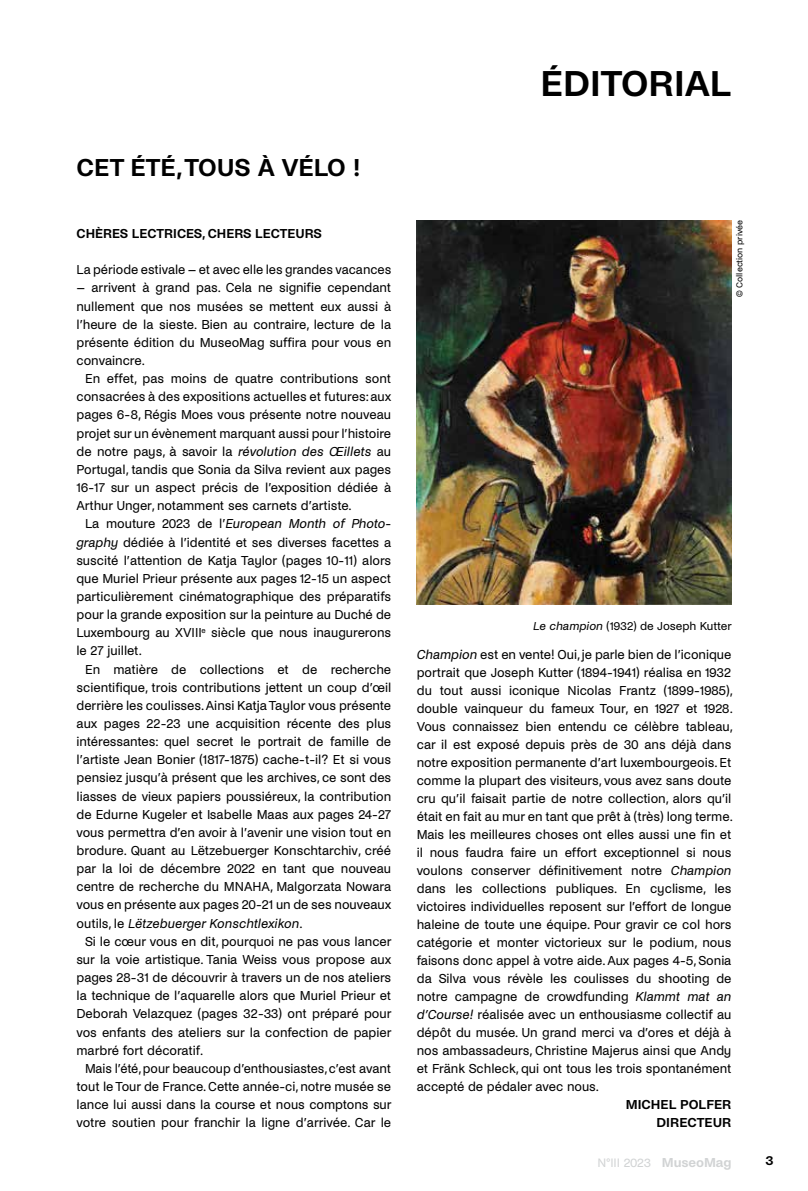
<style>
.page{position:relative;width:808px;height:1191px;background:#fff}
.page>*{position:absolute;margin:0;border:0;box-sizing:border-box;transform-origin:0 0}
.t1{font:600 37.5px "Noi Grotesk";color:#000}
.t2{font:600 25.5px "Noi Grotesk";color:#000}
.t3{font:13.5px/18.1px "Noi Grotesk";color:#000;text-align:justify}
.t4{font:13.5px/18.1px "Noi Grotesk";color:#000;text-align:justify;scale:.96 1}
.t5{font:600 13.5px/18px "Noi Grotesk";color:#000;text-align:right}
.t6{font:12.75px "Noi Grotesk";letter-spacing:-.02em;color:#d1d3d4}
.t7{font:12px "Noi Grotesk";letter-spacing:-.01em;color:#000}
.t8{font:9px "Noi Grotesk";color:#000}
.s1{font-style:italic}
.s2{font-weight:600;font-size:13.5px}
</style>
<div class="page">
<img style="left:417px;top:220px;width:314px;height:384px">
<h2 class="t2" style="left:77px;top:153px;width:285px">CET ÉTÉ, TOUS À VÉLO !</h2>
<p class="t5" style="left:77px;top:225px;width:247px">CHÈRES LECTRICES, CHERS LECTEURS</p>
<p class="t3" style="left:77px;top:261px;width:316px">La période estivale – et avec elle les grandes vacances</p>
<p class="t3" style="left:77px;top:279px;width:316px">– arrivent à grand pas. Cela ne signifie cependant nullement que nos musées se mettent eux aussi à l’heure de la sieste. Bien au contraire, lecture de la présente édition du MuseoMag suffira pour vous en convaincre.</p>
<p class="t3" style="left:77px;top:370px;width:316px;text-indent:9px">En effet, pas moins de quatre contributions sont consacrées à des expositions actuelles et futures: aux pages 6-8, Régis Moes vous présente notre nouveau projet sur un évènement marquant aussi pour l’histoire de notre pays, à savoir la <span class="s1">révolution des Œillets</span> au Portugal, tandis que Sonia da Silva revient aux pages 16-17 sur un aspect précis de l’exposition dédiée à Arthur Unger, notamment ses carnets d’artiste.</p>
<p class="t3" style="left:77px;top:515px;width:316px;text-indent:9px">La mouture 2023 de l’<span class="s1">European Month of Photo&shy;graphy</span> dédiée à l’identité et ses diverses facettes a suscité l’attention de Katja Taylor (pages 10-11) alors que Muriel Prieur présente aux pages 12-15 un aspect particulièrement cinématographique des préparatifs pour la grande exposition sur la peinture au Duché de Luxembourg au XVIII<sup>e</sup> siècle que nous inaugurerons le 27 juillet.</p>
<p class="t3" style="left:77px;top:660px;width:316px;text-indent:9px">En matière de collections et de recherche scientifique, trois contributions jettent un coup d’œil derrière les coulisses. Ainsi Katja Taylor vous présente aux pages 22-23 une acquisition récente des plus intéressantes: quel secret le portrait de famille de l’artiste Jean Bonier (1817-1875) cache-t-il? Et si vous pensiez jusqu’à présent que les archives, ce sont des liasses de vieux papiers poussiéreux, la contribution de Edurne Kugeler et Isabelle Maas aux pages 24-27 vous permettra d’en avoir à l’avenir une vision tout en brodure. Quant au Lëtzebuerger Konschtarchiv, créé par la loi de décembre 2022 en tant que nouveau centre de recherche du MNAHA, Malgorzata Nowara vous en présente aux pages 20-21 un de ses nouveaux outils, le <span class="s1">Lëtzebuerger Konschtlexikon</span>.</p>
<p class="t3" style="left:77px;top:932px;width:317px;text-indent:9px">Si le cœur vous en dit, pourquoi ne pas vous lancer sur la voie artistique. Tania Weiss vous propose aux pages 28-31 de découvrir à travers un de nos ateliers la technique de l’aquarelle alors que Muriel Prieur et Deborah Velazquez (pages 32-33) ont préparé pour vos enfants des ateliers sur la confection de papier marbré fort décoratif.</p>
<p class="t4" style="left:77px;top:1059px;width:330px;text-indent:9px">Mais l’été, pour beaucoup d’enthousiastes, c’est avant tout le Tour de France. Cette année-ci, notre musée se lance lui aussi dans la course et nous comptons sur votre soutien pour franchir la ligne d’arrivée. Car le</p>
<h1 class="t1" style="left:540px;top:62px;width:192px">ÉDITORIAL</h1>
<p class="t8" style="left:734px;top:297px;width:78px;rotate:-90deg">© Collection privée</p>
<p class="t7" style="left:533px;top:619px;width:200px"><span class="s1">Le champion</span> (1932) de Joseph Kutter</p>
<p class="t3" style="left:417px;top:646px;width:318px"><span class="s1">Champion</span> est en vente! Oui, je parle bien de l’iconique portrait que Joseph Kutter (1894-1941) réalisa en 1932 du tout aussi iconique Nicolas Frantz (1899-1985), double vainqueur du fameux Tour, en 1927 et 1928.<br>Vous connaissez bien entendu ce célèbre tableau, car il est exposé depuis près de 30 ans déjà dans notre exposition permanente d’art luxembourgeois. Et comme la plupart des visiteurs, vous avez sans doute cru qu’il faisait partie de notre collection, alors qu’il était en fait au mur en tant que prêt à (très) long terme.<br>Mais les meilleures choses ont elles aussi une fin et il nous faudra faire un effort exceptionnel si nous voulons conserver définitivement notre <span class="s1">Champion </span>dans les collections publiques. En cyclisme, les victoires individuelles reposent sur l’effort de longue haleine de toute une équipe. Pour gravir ce col hors catégorie et monter victorieux sur le podium, nous faisons donc appel à votre aide. Aux pages 4-5, Sonia da Silva vous révèle les coulisses du shooting de notre campagne de crowdfunding <span class="s1">Klammt mat an d’Course!</span> réalisée avec un enthousiasme collectif au dépôt du musée. Un grand merci va d’ores et déjà à nos ambassadeurs, Christine Majerus ainsi que Andy et Fränk Schleck, qui ont tous les trois spontanément accepté de pédaler avec nous.</p>
<p class="t5" style="left:626px;top:1096px;width:107px">MICHEL POLFER<br>DIRECTEUR</p>
<p class="t6" style="left:598px;top:1155px;width:135px">N°III 2023 <span class="s2">MuseoMag</span></p>
<p class="t5" style="left:765px;top:1151px;width:10px">3</p>
</div>
